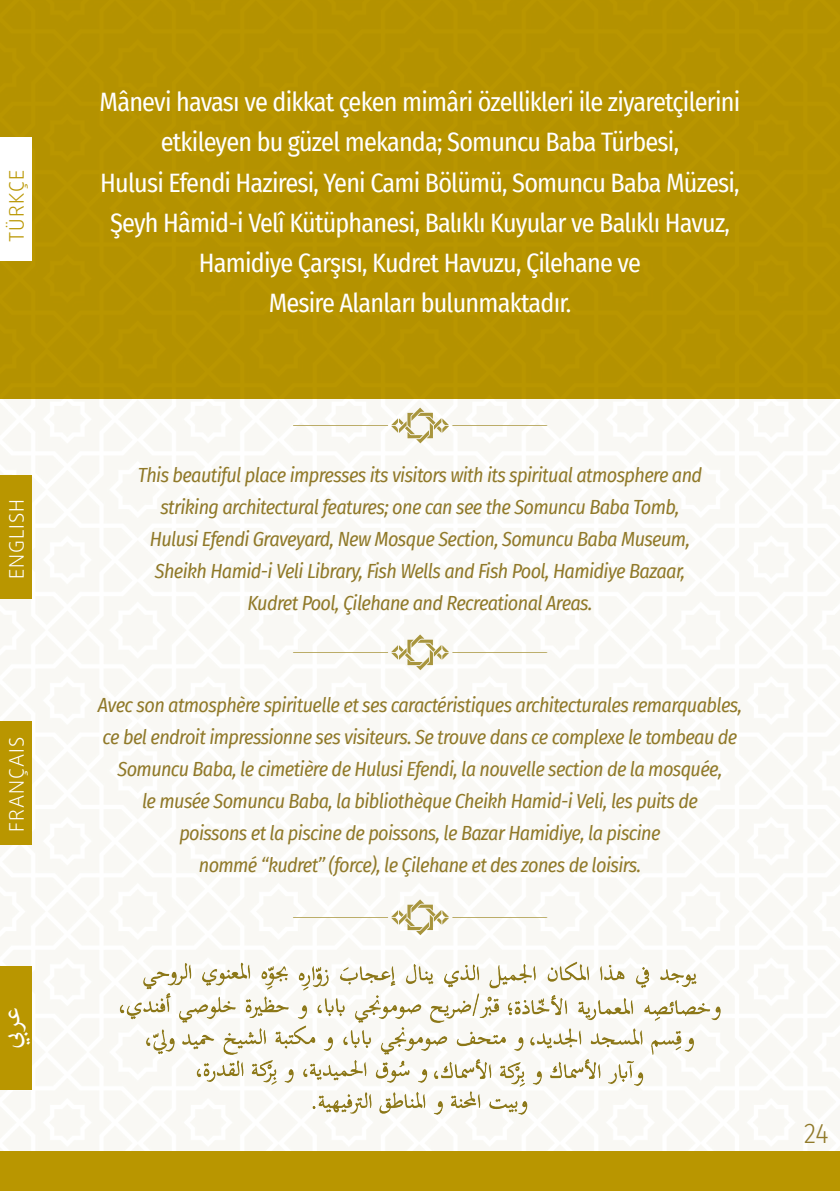
<style>
.page{position:relative;width:840px;height:1191px;background:#fff}
.page>*{position:absolute;margin:0;border:0;box-sizing:border-box;transform-origin:0 0}
.t1{font:36px "Adobe Arabic";color:#fff}
.t2{font:300 28px "Fira Sans Condensed";color:#907929}
.t3{font:26px/40px "Fira Sans Condensed";letter-spacing:-.03em;color:#fff;text-align:center}
.t4{font:italic 20px "Fira Sans Condensed";letter-spacing:-.03em;color:#907929}
.t5{font:300 20px "Daxline Pro";letter-spacing:.05em;color:#fff}
.t6{font:300 20px "Daxline Pro";letter-spacing:.05em;color:#b99600}
</style>
<div class="page">
<div style="left:0;top:0;width:839px;height:1191px;background:#f9f8f4"></div>
<div style="left:0;top:1151px;width:839px;height:40px;background:#b99600"></div>
<div style="left:0;top:0;width:839px;height:399px;background:#b99600"></div>
<svg style="left:292px;top:407px;width:255px;height:36px"></svg>
<svg style="left:292px;top:634px;width:255px;height:36px"></svg>
<div style="left:0;top:475px;width:32px;height:124px;background:#b99600"></div>
<div style="left:0;top:720px;width:32px;height:124px;background:#b99600"></div>
<div style="left:0;top:137px;width:32px;height:124px;background:#fff"></div>
<img style="left:72px;top:924px;width:695px;height:227px">
<svg style="left:292px;top:899px;width:255px;height:36px"></svg>
<div style="left:0;top:966px;width:32px;height:124px;background:#b99600"></div>
<p class="t6" style="left:5px;top:242px;width:74px;rotate:-90deg">TÜRKÇE</p>
<p class="t5" style="left:5px;top:579px;width:82px;rotate:-90deg">ENGLISH</p>
<p class="t5" style="left:5px;top:831px;width:96px;rotate:-90deg">FRANÇAIS</p>
<h1 class="t1" style="left:-14px;top:1049px;width:44px;rotate:-90deg">عري ب</h1>
<p class="t3" style="left:100px;top:82px;width:641px">Mânevi havası ve dikkat çeken mimâri özellikleri ile ziyaretçilerini etkileyen bu güzel mekanda; Somuncu Baba Türbesi,</p>
<p class="t3" style="left:100px;top:162px;width:640px">Hulusi Efendi Haziresi, Yeni Cami Bölümü, Somuncu Baba Müzesi,</p>
<p class="t3" style="left:110px;top:202px;width:621px">Şeyh Hâmid-i Velî Kütüphanesi, Balıklı Kuyular ve Balıklı Havuz,</p>
<p class="t3" style="left:199px;top:242px;width:443px">Hamidiye Çarşısı, Kudret Havuzu, Çilehane ve</p>
<p class="t3" style="left:268px;top:282px;width:304px">Mesire Alanları bulunmaktadır.</p>
<p class="t4" style="left:138px;top:460px;width:565px">This beautiful place impresses its visitors with its spiritual atmosphere and</p>
<p class="t4" style="left:160px;top:492px;width:520px">striking architectural features; one can see the Somuncu Baba Tomb,</p>
<p class="t4" style="left:150px;top:524px;width:541px">Hulusi Efendi Graveyard, New Mosque Section, Somuncu Baba Museum,</p>
<p class="t4" style="left:155px;top:556px;width:531px">Sheikh Hamid-i Veli Library, Fish Wells and Fish Pool, Hamidiye Bazaar,</p>
<p class="t4" style="left:247px;top:588px;width:346px">Kudret Pool, Çilehane and Recreational Areas.</p>
<p class="t4" style="left:98px;top:690px;width:645px">Avec son atmosphère spirituelle et ses caractéristiques architecturales remarquables,</p>
<p class="t4" style="left:102px;top:722px;width:636px">ce bel endroit impressionne ses visiteurs. Se trouve dans ce complexe le tombeau de</p>
<p class="t4" style="left:117px;top:754px;width:606px">Somuncu Baba, le cimetière de Hulusi Efendi, la nouvelle section de la mosquée,</p>
<p class="t4" style="left:142px;top:786px;width:557px">le musée Somuncu Baba, la bibliothèque Cheikh Hamid-i Veli, les puits de</p>
<p class="t4" style="left:179px;top:818px;width:482px">poissons et la piscine de poissons, le Bazar Hamidiye, la piscine</p>
<p class="t4" style="left:199px;top:850px;width:443px">nommé “kudret” (force), le Çilehane et des zones de loisirs.</p>
<p class="t2" style="left:803px;top:1113px;width:26px">24</p>
</div>
